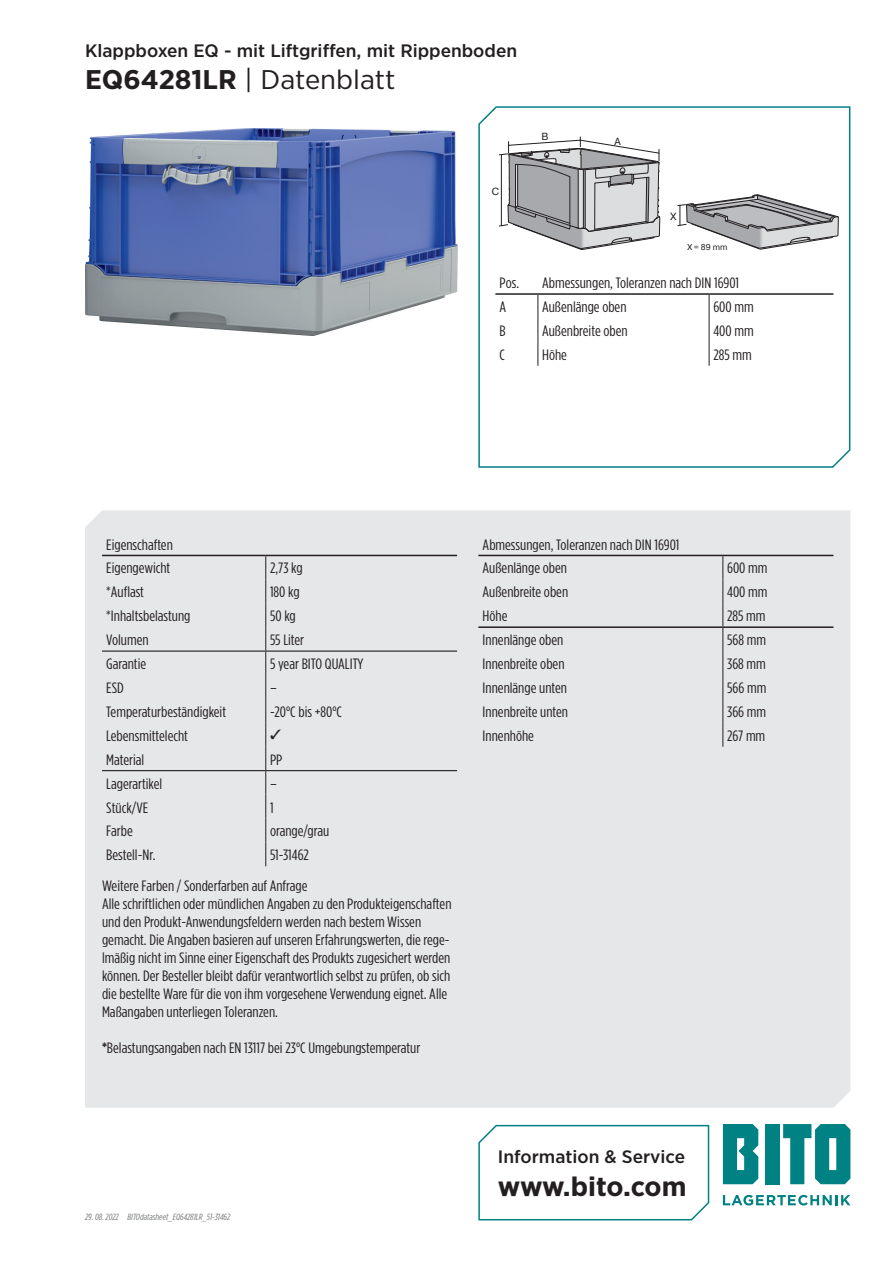
<style>
.page{position:relative;width:893px;height:1263px;background:#fff}
.page>*{position:absolute;margin:0;border:0;box-sizing:border-box;transform-origin:0 0}
.t1{font:27px "Gotham Narrow";color:#231f20;scale:1.1 1}
.t2{font:700 27px "Gotham Narrow";letter-spacing:-.015em;color:#231f20;scale:1.1 1}
.t3{font:500 18px "Gotham Narrow";color:#231f20;scale:1.1 1}
.t4{font:15px/18px "Gotham Condensed";color:#231f20;scale:1.1 1}
.t5{font:10.35px "Bito Pragmatica";color:#231f20}
.t6{font:italic 9px "Gotham Condensed";color:#76787b;scale:1.1 1}
.t7{font:8.4px "Bito Pragmatica";color:#231f20}
.s1{font-weight:700}
</style>
<div class="page">
<div style="left:85px;top:510px;width:765px;height:598px;background:#e6e7e9"></div>
<svg style="left:723px;top:1195px;width:127px;height:10px"></svg>
<div style="left:765px;top:1124px;width:15px;height:60px;background:#008183"></div>
<svg style="left:723px;top:1124px;width:35px;height:60px;background:#1e8f91"></svg>
<svg style="left:783px;top:1124px;width:67px;height:60px"></svg>
<svg style="left:478px;top:1124px;width:232px;height:97px"></svg>
<svg style="left:478px;top:106px;width:373px;height:362px"></svg>
<hr style="left:102px;top:555px;width:164px;height:1px;background:#231f20">
<hr style="left:266px;top:555px;width:191px;height:1px;background:#231f20">
<hr style="left:102px;top:650px;width:164px;height:2px;background:#231f20">
<hr style="left:266px;top:650px;width:191px;height:2px;background:#231f20">
<hr style="left:102px;top:770px;width:164px;height:1px;background:#231f20">
<hr style="left:266px;top:770px;width:191px;height:1px;background:#231f20">
<hr style="left:478px;top:555px;width:245px;height:1px;background:#231f20">
<hr style="left:723px;top:555px;width:110px;height:1px;background:#231f20">
<hr style="left:478px;top:626px;width:245px;height:2px;background:#231f20">
<hr style="left:723px;top:626px;width:110px;height:2px;background:#231f20">
<svg style="left:722px;top:556px;width:1px;height:191px"></svg>
<img style="left:85px;top:129px;width:372px;height:207px">
<svg style="left:678px;top:162px;width:161px;height:92px"></svg>
<hr style="left:495px;top:293px;width:43px;height:2px;background:#231f20">
<hr style="left:538px;top:293px;width:171px;height:2px;background:#231f20">
<hr style="left:709px;top:293px;width:124px;height:2px;background:#231f20">
<svg style="left:499px;top:129px;width:161px;height:440px"></svg>
<svg style="left:709px;top:295px;width:1px;height:71px"></svg>
<svg style="left:265px;top:556px;width:16px;height:310px;background:#d8d9da"></svg>
<p class="t3" style="left:85px;top:39px;width:394px">Klappboxen EQ - mit Liftgriffen, mit Rippenboden</p>
<h1 class="t1" style="left:85px;top:63px;width:284px"><span class="s1">EQ64281LR</span> | Datenblatt</h1>
<p class="t5" style="left:492px;top:185px;width:9px">C</p>
<p class="t5" style="left:541px;top:131px;width:9px">B</p>
<p class="t5" style="left:615px;top:135px;width:8px">A</p>
<p class="t5" style="left:670px;top:210px;width:7px">X</p>
<p class="t7" style="left:688px;top:242px;width:41px">X = 89 mm</p>
<p class="t4" style="left:500px;top:274px;width:19px">Pos.</p>
<p class="t4" style="left:542px;top:274px;width:180px">Abmessungen, Toleranzen nach DIN 16901</p>
<p class="t4" style="left:500px;top:298px;width:8px">A</p>
<p class="t4" style="left:542px;top:298px;width:78px">Außenlänge oben</p>
<p class="t4" style="left:713px;top:298px;width:38px">600 mm</p>
<p class="t4" style="left:500px;top:321px;width:7px">B</p>
<p class="t4" style="left:542px;top:321px;width:79px">Außenbreite oben</p>
<p class="t4" style="left:713px;top:321px;width:38px">400 mm</p>
<p class="t4" style="left:500px;top:345px;width:6px">C</p>
<p class="t4" style="left:542px;top:345px;width:24px">Höhe</p>
<p class="t4" style="left:713px;top:345px;width:36px">285 mm</p>
<p class="t4" style="left:106px;top:532px;width:62px;line-height:23.9px">Eigenschaften<br>Eigengewicht</p>
<p class="t4" style="left:270px;top:559px;width:31px">2,73 kg</p>
<p class="t4" style="left:106px;top:583px;width:36px">*Auflast</p>
<p class="t4" style="left:270px;top:583px;width:28px">180 kg</p>
<p class="t4" style="left:106px;top:607px;width:78px">*Inhaltsbelastung</p>
<p class="t4" style="left:270px;top:607px;width:25px">50 kg</p>
<p class="t4" style="left:106px;top:631px;width:40px">Volumen</p>
<p class="t4" style="left:270px;top:631px;width:33px">55 Liter</p>
<p class="t4" style="left:106px;top:655px;width:38px">Garantie</p>
<p class="t4" style="left:270px;top:655px;width:86px">5 year BITO QUALITY</p>
<p class="t4" style="left:106px;top:679px;width:17px">ESD</p>
<p class="t4" style="left:270px;top:679px;width:8px">–</p>
<p class="t4" style="left:106px;top:702px;width:110px">Temperaturbeständigkeit</p>
<p class="t4" style="left:270px;top:702px;width:67px">-20°C bis +80°C</p>
<p class="t4" style="left:106px;top:726px;width:76px">Lebensmittelecht</p>
<p class="t4" style="left:106px;top:750px;width:36px">Material</p>
<p class="t4" style="left:270px;top:750px;width:13px">PP</p>
<p class="t4" style="left:106px;top:774px;width:52px">Lagerartikel</p>
<p class="t4" style="left:270px;top:774px;width:8px">–</p>
<p class="t4" style="left:106px;top:798px;width:40px">Stück/VE</p>
<p class="t4" style="left:270px;top:798px;width:5px">1</p>
<p class="t4" style="left:106px;top:822px;width:26px">Farbe</p>
<p class="t4" style="left:270px;top:822px;width:55px">orange/grau</p>
<p class="t4" style="left:106px;top:846px;width:46px">Bestell-Nr.</p>
<p class="t4" style="left:270px;top:846px;width:37px">51-31462</p>
<p class="t4" style="left:102px;top:876px;width:319px">Weitere Farben / Sonderfarben auf Anfrage<br>Alle schriftlichen oder mündlichen Angaben zu den Produkteigenschaften und den Produkt-Anwendungsfeldern werden nach bestem Wissen gemacht. Die Angaben basieren auf unseren Erfahrungswerten, die rege&shy;lmäßig nicht im Sinne einer Eigenschaft des Produkts zugesichert werden können. Der Besteller bleibt dafür verantwortlich selbst zu prüfen, ob sich die bestellte Ware für die von ihm vorgesehene Verwendung eignet. Alle Maßangaben unterliegen Toleranzen.</p>
<p class="t4" style="left:102px;top:1038px;width:291px"><span class="s1">*</span>Belastungsangaben nach EN 13117 bei 23°C Umgebungstemperatur</p>
<p class="t4" style="left:483px;top:532px;width:180px;line-height:23.9px">Abmessungen, Toleranzen nach DIN 16901<br>Außenlänge oben</p>
<p class="t4" style="left:727px;top:559px;width:38px">600 mm</p>
<p class="t4" style="left:483px;top:583px;width:79px">Außenbreite oben</p>
<p class="t4" style="left:727px;top:583px;width:38px">400 mm</p>
<p class="t4" style="left:483px;top:607px;width:24px">Höhe</p>
<p class="t4" style="left:727px;top:607px;width:36px">285 mm</p>
<p class="t4" style="left:483px;top:631px;width:75px">Innenlänge oben</p>
<p class="t4" style="left:727px;top:631px;width:37px">568 mm</p>
<p class="t4" style="left:483px;top:655px;width:76px">Innenbreite oben</p>
<p class="t4" style="left:727px;top:655px;width:37px">368 mm</p>
<p class="t4" style="left:483px;top:679px;width:78px">Innenlänge unten</p>
<p class="t4" style="left:727px;top:679px;width:37px">566 mm</p>
<p class="t4" style="left:483px;top:702px;width:79px">Innenbreite unten</p>
<p class="t4" style="left:727px;top:702px;width:37px">366 mm</p>
<p class="t4" style="left:483px;top:726px;width:48px">Innenhöhe</p>
<p class="t4" style="left:727px;top:726px;width:36px">267 mm</p>
<p class="t6" style="left:85px;top:1212px;width:32px">29. 08. 2022</p>
<p class="t6" style="left:128px;top:1212px;width:95px">BITOdatasheet_EQ64281LR_51-31462</p>
<p class="t3" style="left:498px;top:1145px;width:172px">Information &amp; Service</p>
<h1 class="t2" style="left:498px;top:1169px;width:173px">www.bito.com</h1>
</div>
